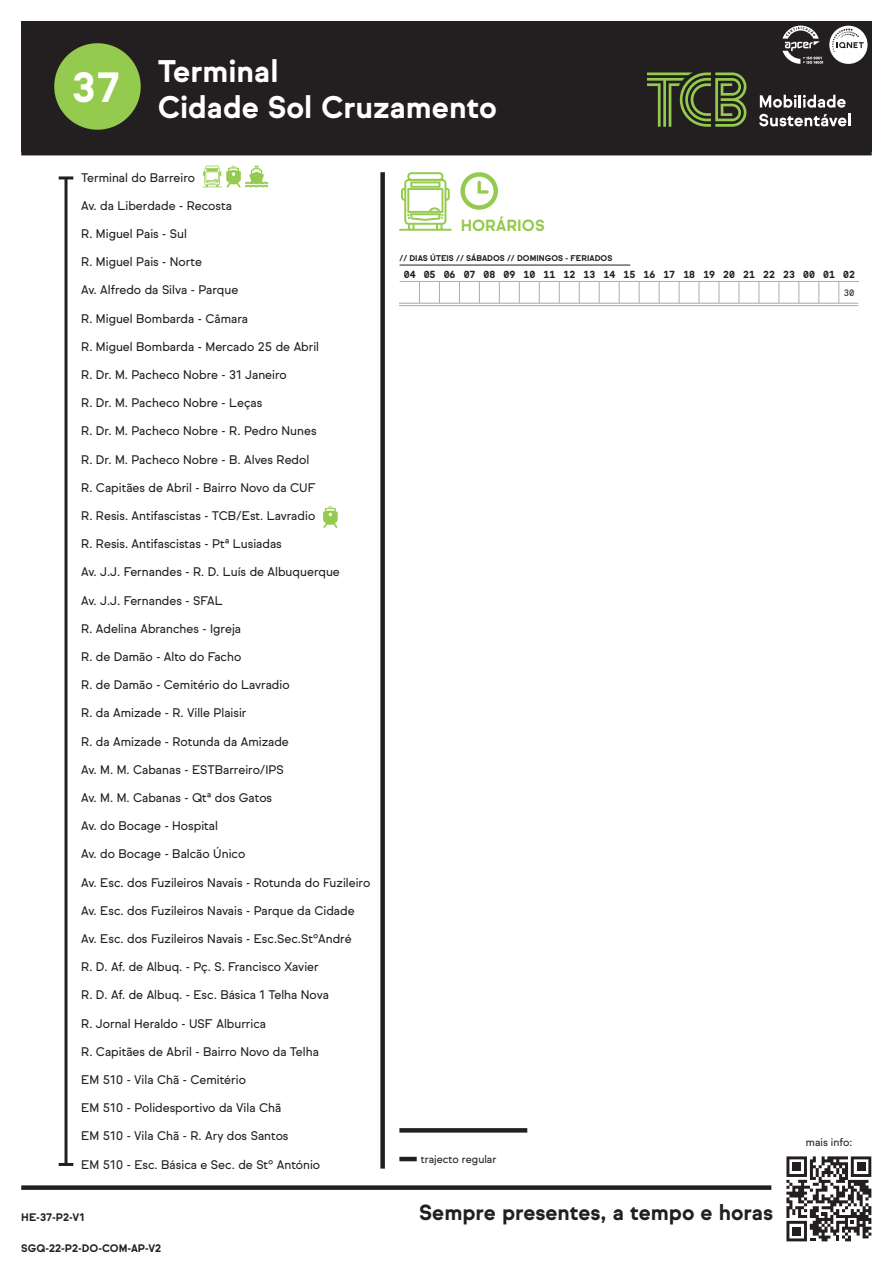
<style>
.page{position:relative;width:893px;height:1263px;background:#fff}
.page>*{position:absolute;margin:0;border:0;box-sizing:border-box;transform-origin:0 0}
.t1{font:700 40.5px "Sul Mono";color:#fff}
.t2{font:700 30px/36px "Sul Sans";color:#fff}
.t3{font:700 21px "Sul Sans";color:#231f20}
.t4{font:700 15.6px "Sul Sans";color:#94ca4e}
.t5{font:12px "Sul Sans";color:#231f20}
.t6{font:700 10.5px "Sul Sans";color:#231f20}
.t7{font:10.5px "Sul Sans";color:#231f20}
.t8{font:700 9.9px "Sul Mono";color:#231f20}
.t9{font:8.85px "Sul Mono";color:#231f20}
.t10{font:700 7.95px "Sul Sans";color:#231f20}
</style>
<div class="page">
<div style="left:21px;top:21px;width:851px;height:131px;background:#231f20"></div>
<svg style="left:647px;top:72px;width:99px;height:55px"></svg>
<svg style="left:759px;top:95px;width:91px;height:31px"></svg>
<hr style="left:399px;top:1157px;width:18px;height:4px;background:#231f20">
<hr style="left:21px;top:151px;width:851px;height:4px;background:#231f20">
<div style="left:21px;top:1185px;width:750px;height:5px;background:#231f20"></div>
<div style="left:380px;top:172px;width:5px;height:996px;background:#231f20"></div>
<div style="left:54px;top:43px;width:87px;height:87px;background:#94ca4e;border-radius:50%"></div>
<svg style="left:460px;top:172px;width:38px;height:38px"></svg>
<svg style="left:399px;top:172px;width:53px;height:59px"></svg>
<hr style="left:59px;top:176px;width:14px;height:3px;background:#231f20">
<hr style="left:59px;top:1163px;width:14px;height:3px;background:#231f20">
<hr style="left:65px;top:178px;width:3px;height:985px;background:#231f20">
<svg style="left:786px;top:1156px;width:85px;height:85px"></svg>
<div style="left:829px;top:26px;width:38px;height:38px;background:#fff;border-radius:50%"></div>
<svg style="left:832px;top:29px;width:32px;height:28px"></svg>
<svg style="left:782px;top:26px;width:41px;height:38px"></svg>
<svg style="left:202px;top:166px;width:66px;height:21px"></svg>
<svg style="left:399px;top:1128px;width:128px;height:4px"></svg>
<hr style="left:399px;top:265px;width:231px;height:1px;background:#231f20">
<svg style="left:419px;top:282px;width:1px;height:21px"></svg>
<svg style="left:539px;top:282px;width:1px;height:21px"></svg>
<svg style="left:659px;top:282px;width:1px;height:21px"></svg>
<svg style="left:739px;top:282px;width:1px;height:21px"></svg>
<svg style="left:479px;top:282px;width:1px;height:21px"></svg>
<svg style="left:599px;top:282px;width:1px;height:21px"></svg>
<svg style="left:719px;top:282px;width:1px;height:21px"></svg>
<svg style="left:799px;top:282px;width:1px;height:21px"></svg>
<svg style="left:439px;top:282px;width:1px;height:21px"></svg>
<svg style="left:559px;top:282px;width:1px;height:21px"></svg>
<svg style="left:679px;top:282px;width:1px;height:21px"></svg>
<svg style="left:759px;top:282px;width:1px;height:21px"></svg>
<svg style="left:499px;top:282px;width:1px;height:21px"></svg>
<svg style="left:619px;top:282px;width:1px;height:21px"></svg>
<svg style="left:819px;top:282px;width:1px;height:21px"></svg>
<svg style="left:459px;top:282px;width:1px;height:21px"></svg>
<svg style="left:579px;top:282px;width:1px;height:21px"></svg>
<svg style="left:699px;top:282px;width:1px;height:21px"></svg>
<svg style="left:779px;top:282px;width:1px;height:21px"></svg>
<svg style="left:519px;top:282px;width:1px;height:21px"></svg>
<svg style="left:639px;top:282px;width:1px;height:21px"></svg>
<svg style="left:838px;top:282px;width:1px;height:21px"></svg>
<hr style="left:400px;top:281px;width:459px;height:1px;background:#acadb1">
<hr style="left:399px;top:303px;width:459px;height:1px;background:#a8a9ad">
<hr style="left:399px;top:305px;width:459px;height:1px;background:#a8a9ad">
<svg style="left:323px;top:506px;width:15px;height:22px"></svg>
<h1 class="t1" style="left:72px;top:63px;width:50px">37</h1>
<h2 class="t2" style="left:158px;top:53px;width:341px">Terminal<br>Cidade Sol Cruzamento</h2>
<p class="t5" style="left:81px;top:170px;width:115px">Terminal do Barreiro</p>
<p class="t5" style="left:81px;top:198px;width:152px">Av. da Liberdade - Recosta</p>
<p class="t5" style="left:81px;top:226px;width:107px">R. Miguel Pais - Sul</p>
<p class="t5" style="left:81px;top:255px;width:122px">R. Miguel Pais - Norte</p>
<p class="t5" style="left:81px;top:283px;width:159px">Av. Alfredo da Silva - Parque</p>
<p class="t5" style="left:81px;top:311px;width:168px">R. Miguel Bombarda - Câmara</p>
<p class="t5" style="left:81px;top:339px;width:239px">R. Miguel Bombarda - Mercado 25 de Abril</p>
<p class="t5" style="left:81px;top:367px;width:207px">R. Dr. M. Pacheco Nobre - 31 Janeiro</p>
<p class="t5" style="left:81px;top:396px;width:183px">R. Dr. M. Pacheco Nobre - Leças</p>
<p class="t5" style="left:81px;top:424px;width:237px">R. Dr. M. Pacheco Nobre - R. Pedro Nunes</p>
<p class="t5" style="left:81px;top:452px;width:230px">R. Dr. M. Pacheco Nobre - B. Alves Redol</p>
<p class="t5" style="left:81px;top:480px;width:236px">R. Capitães de Abril - Bairro Novo da CUF</p>
<p class="t5" style="left:81px;top:508px;width:236px">R. Resis. Antifascistas - TCB/Est. Lavradio</p>
<p class="t5" style="left:81px;top:537px;width:202px">R. Resis. Antifascistas - Ptª Lusiadas</p>
<p class="t5" style="left:81px;top:565px;width:260px">Av. J.J. Fernandes - R. D. Luís de Albuquerque</p>
<p class="t5" style="left:81px;top:593px;width:143px">Av. J.J. Fernandes - SFAL</p>
<p class="t5" style="left:81px;top:621px;width:161px">R. Adelina Abranches - Igreja</p>
<p class="t5" style="left:81px;top:649px;width:162px">R. de Damão - Alto do Facho</p>
<p class="t5" style="left:81px;top:678px;width:210px">R. de Damão - Cemitério do Lavradio</p>
<p class="t5" style="left:81px;top:706px;width:167px">R. da Amizade - R. Ville Plaisir</p>
<p class="t5" style="left:81px;top:734px;width:209px">R. da Amizade - Rotunda da Amizade</p>
<p class="t5" style="left:81px;top:762px;width:204px">Av. M. M. Cabanas - ESTBarreiro/IPS</p>
<p class="t5" style="left:81px;top:790px;width:193px">Av. M. M. Cabanas - Qtª dos Gatos</p>
<p class="t5" style="left:81px;top:819px;width:138px">Av. do Bocage - Hospital</p>
<p class="t5" style="left:81px;top:847px;width:166px">Av. do Bocage - Balcão Único</p>
<p class="t5" style="left:81px;top:875px;width:291px">Av. Esc. dos Fuzileiros Navais - Rotunda do Fuzileiro</p>
<p class="t5" style="left:81px;top:903px;width:275px">Av. Esc. dos Fuzileiros Navais - Parque da Cidade</p>
<p class="t5" style="left:81px;top:931px;width:272px">Av. Esc. dos Fuzileiros Navais - Esc.Sec.StºAndré</p>
<p class="t5" style="left:81px;top:960px;width:239px">R. D. Af. de Albuq. - Pç. S. Francisco Xavier</p>
<p class="t5" style="left:81px;top:988px;width:249px">R. D. Af. de Albuq. - Esc. Básica 1 Telha Nova</p>
<p class="t5" style="left:81px;top:1016px;width:186px">R. Jornal Heraldo - USF Alburrica</p>
<p class="t5" style="left:81px;top:1044px;width:239px">R. Capitães de Abril - Bairro Novo da Telha</p>
<p class="t5" style="left:81px;top:1072px;width:166px">EM 510 - Vila Chã - Cemitério</p>
<p class="t5" style="left:81px;top:1101px;width:202px">EM 510 - Polidesportivo da Vila Chã</p>
<p class="t5" style="left:81px;top:1129px;width:209px">EM 510 - Vila Chã - R. Ary dos Santos</p>
<p class="t5" style="left:81px;top:1157px;width:241px">EM 510 - Esc. Básica e Sec. de Stº António</p>
<p class="t6" style="left:21px;top:1211px;width:65px">HE-37-P2-V1</p>
<p class="t6" style="left:21px;top:1242px;width:142px">SGQ-22-P2-DO-COM-AP-V2</p>
<h3 class="t4" style="left:461px;top:216px;width:86px">HORÁRIOS</h3>
<p class="t10" style="left:399px;top:254px;width:214px">// DIAS ÚTEIS // SÁBADOS // DOMINGOS - FERIADOS</p>
<p class="t8" style="left:404px;top:268px;width:453px">04 05 06 07 08 09 10 11 12 13 14 15 16 17 18 19 20 21 22 23 00 01 02</p>
<p class="t9" style="left:844px;top:287px;width:12px">30</p>
<p class="t7" style="left:421px;top:1153px;width:77px">trajecto regular</p>
<h3 class="t3" style="left:419px;top:1200px;width:355px">Sempre presentes, a tempo e horas</h3>
<p class="t7" style="left:806px;top:1136px;width:48px">mais info:</p>
</div>
